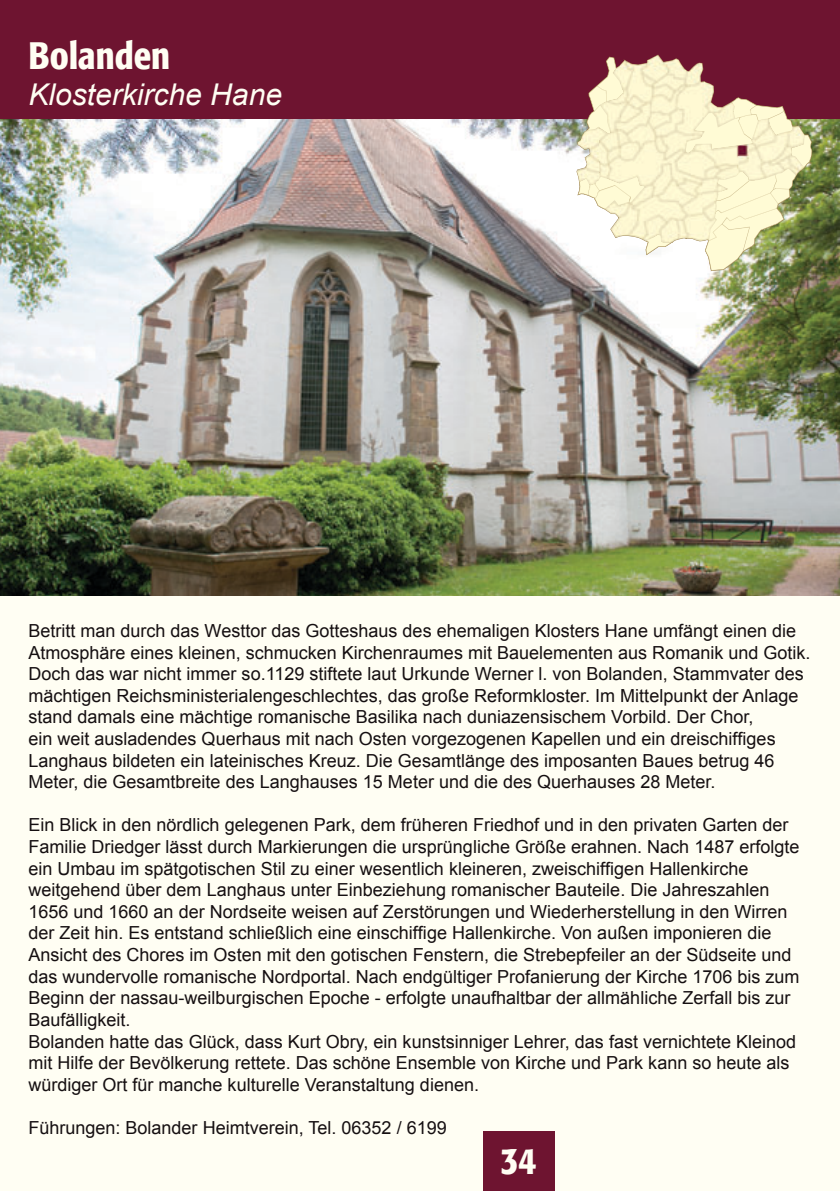
<style>
.page{position:relative;width:840px;height:1191px;background:#fff}
.page>*{position:absolute;margin:0;border:0;box-sizing:border-box;transform-origin:0 0}
.t1{font:500 condensed 38px "Formata";color:#fffef3}
.t2{font:italic 30px "Arial";color:#fffef3}
.t3{font:18px/21.6px "Arial";color:#150f11}
</style>
<div class="page">
<div style="left:0;top:0;width:839px;height:1191px;background:#fffef3"></div>
<div style="left:0;top:0;width:839px;height:119px;background:#6e1430"></div>
<div style="left:482px;top:1132px;width:72px;height:59px;background:#6e1430"></div>
<img style="left:0;top:119px;width:839px;height:476px">
<svg style="left:576px;top:97px;width:164px;height:174px;fill:#fff"></svg>
<svg style="left:645px;top:243px;width:27px;height:12px"></svg>
<img style="left:685px;top:98px;width:126px;height:173px">
<svg style="left:586px;top:83px;width:13px;height:44px"></svg>
<svg style="left:577px;top:185px;width:22px;height:24px"></svg>
<img style="left:599px;top:55px;width:139px;height:188px">
<img style="left:576px;top:127px;width:23px;height:58px">
<img style="left:738px;top:118px;width:66px;height:63px">
<h1 class="t1" style="left:28px;top:32px;width:143px">Bolanden</h1>
<h2 class="t2" style="left:28px;top:75px;width:255px">Klosterkirche Hane</h2>
<p class="t3" style="left:28px;top:620px;width:783px">Betritt man durch das Westtor das Gotteshaus des ehemaligen Klosters Hane umfängt einen die Atmosphäre eines kleinen, schmucken Kirchenraumes mit Bauelementen aus Romanik und Gotik.<br>Doch das war nicht immer so.1129 stiftete laut Urkunde Werner l. von Bolanden, Stammvater des mächtigen Reichsministerialengeschlechtes, das große Reformkloster. Im Mittelpunkt der Anlage stand damals eine mächtige romanische Basilika nach duniazensischem Vorbild. Der Chor,<br>ein weit ausladendes Querhaus mit nach Osten vorgezogenen Kapellen und ein dreischiffiges Langhaus bildeten ein lateinisches Kreuz. Die Gesamtlänge des imposanten Baues betrug 46<br>Meter, die Gesamtbreite des Langhauses 15 Meter und die des Querhauses 28 Meter.</p>
<p class="t3" style="left:28px;top:814px;width:772px">Ein Blick in den nördlich gelegenen Park, dem früheren Friedhof und in den privaten Garten der Familie Driedger lässt durch Markierungen die ursprüngliche Größe erahnen. Nach 1487 erfolgte ein Umbau im spätgotischen Stil zu einer wesentlich kleineren, zweischiffigen Hallenkirche weitgehend über dem Langhaus unter Einbeziehung romanischer Bauteile. Die Jahreszahlen 1656 und 1660 an der Nordseite weisen auf Zerstörungen und Wiederherstellung in den Wirren der Zeit hin. Es entstand schließlich eine einschiffige Hallenkirche. Von außen imponieren die Ansicht des Chores im Osten mit den gotischen Fenstern, die Strebepfeiler an der Südseite und das wundervolle romanische Nordportal. Nach endgültiger Profanierung der Kirche 1706 bis zum Beginn der nassau-weilburgischen Epoche - erfolgte unaufhaltbar der allmähliche Zerfall bis zur Baufälligkeit.<br>Bolanden hatte das Glück, dass Kurt Obry, ein kunstsinniger Lehrer, das fast vernichtete Kleinod mit Hilfe der Bevölkerung rettete. Das schöne Ensemble von Kirche und Park kann so heute als würdiger Ort für manche kulturelle Veranstaltung dienen.</p>
<p class="t3" style="left:28px;top:1117px;width:419px">Führungen: Bolander Heimtverein, Tel. 06352 / 6199</p>
<h1 class="t1" style="left:500px;top:1137px;width:38px">34</h1>
</div>
